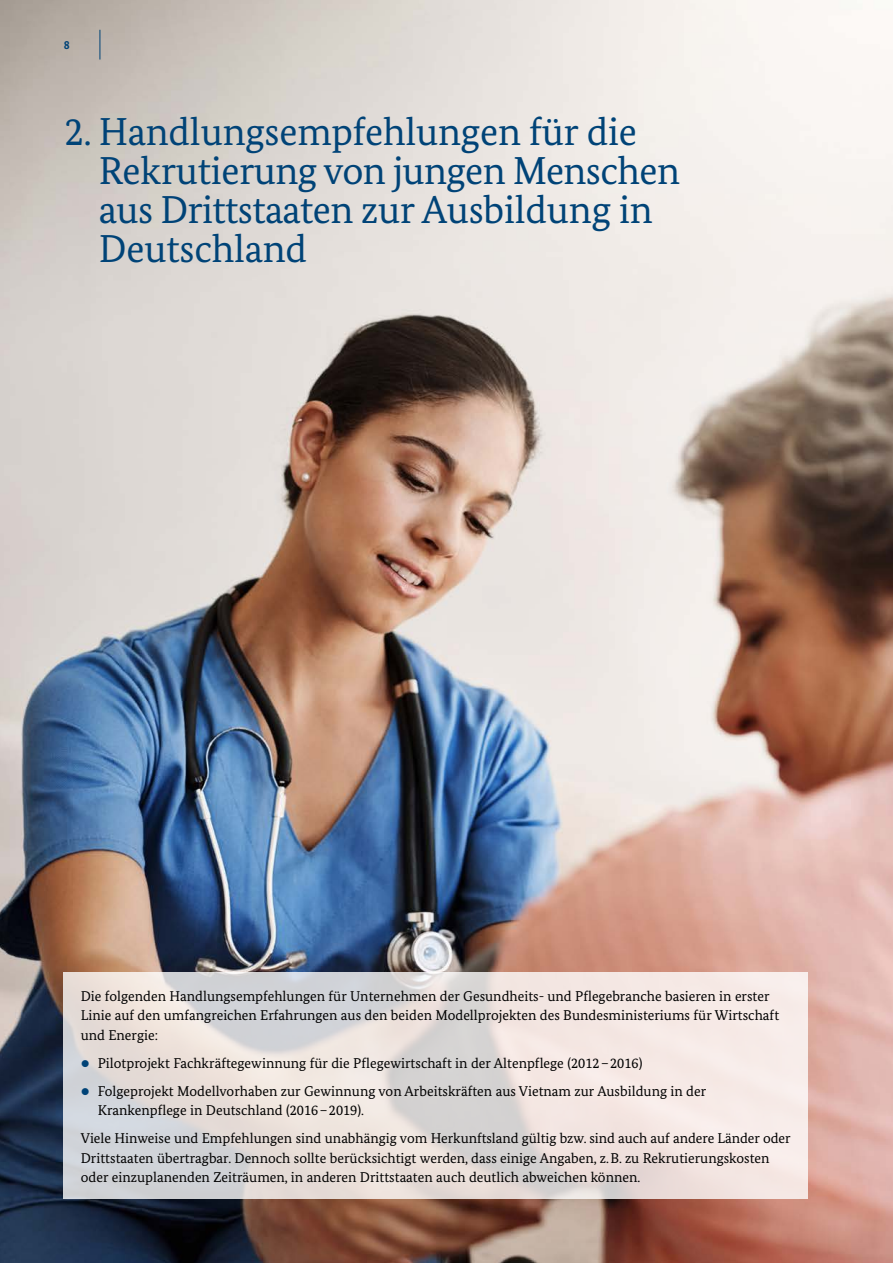
<style>
.page{position:relative;width:893px;height:1263px;background:#fff}
.page>*{position:absolute;margin:0;border:0;box-sizing:border-box;transform-origin:0 0}
.t1{font:39px/39px "Bundes Serif";letter-spacing:-.005em;color:#004377}
.t2{font:14.25px/19.5px "Bundes Serif";color:#000}
.t3{font:700 12px "Bundes Sans";color:#004377}
.s1{color:#004377}
</style>
<div class="page">
<img style="left:0;top:0;width:893px;height:1263px">
<svg style="left:64px;top:972px;width:744px;height:227px;background:#e7dfdc"></svg>
<hr style="left:100px;top:30px;width:1px;height:30px;background:#004377">
<p class="t3" style="left:64px;top:37px;width:7px">8</p>
<h2 class="t1" style="left:99px;top:112px;width:583px;text-indent:-34px">2. Handlungsempfehlungen für die<br>Rekrutierung von jungen Menschen aus Drittstaaten zur Ausbildung in<br>Deutschland</h2>
<p class="t2" style="left:81px;top:986px;width:700px">Die folgenden Handlungsempfehlungen für Unternehmen der Gesundheits- und Pflegebranche basieren in erster<br>Linie auf den umfangreichen Erfahrungen aus den beiden Modellprojekten des Bundesministeriums für Wirtschaft und Energie:</p>
<p class="t2" style="left:81px;top:1053px;width:563px"><span class="s1">•</span> Pilotprojekt Fachkräftegewinnung für die Pflegewirtschaft in der Altenpflege (2012–2016)</p>
<p class="t2" style="left:98px;top:1081px;width:610px;text-indent:-17px"><span class="s1">•</span> Folgeprojekt Modellvorhaben zur Gewinnung von Arbeitskräften aus Vietnam zur Ausbildung in der<br>Krankenpflege in Deutschland (2016–2019).</p>
<p class="t2" style="left:81px;top:1128px;width:711px">Viele Hinweise und Empfehlungen sind unabhängig vom Herkunftsland gültig bzw. sind auch auf andere Länder oder<br>Drittstaaten übertragbar. Dennoch sollte berücksichtigt werden, dass einige Angaben, z.B. zu Rekrutierungskosten oder einzuplanenden Zeiträumen, in anderen Drittstaaten auch deutlich abweichen können.</p>
</div>
